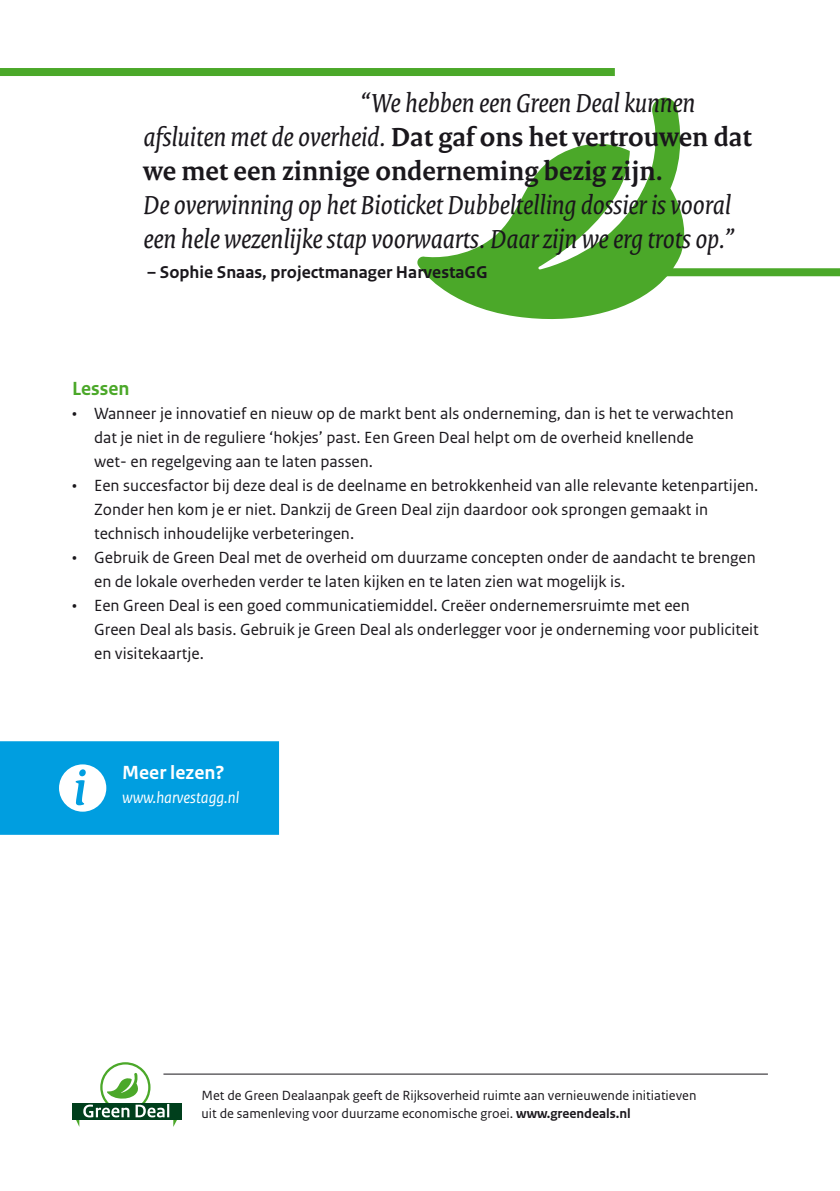
<style>
.page{position:relative;width:840px;height:1191px;background:#fff}
.page>*{position:absolute;margin:0;border:0;box-sizing:border-box;transform-origin:0 0}
.t1{font:700 28px/34px "Rijksoverheid Serif";color:#1a171c}
.t2{font:italic 28px/34px "Rijksoverheid Serif";color:#1a171c}
.t3{font:700 20px "Rijksoverheid Sans Text";color:#fff}
.t4{font:700 20px "Rijksoverheid Sans Text";color:#4ba829}
.t5{font:700 18px "Rijksoverheid Sans Text";color:#1a171c}
.t6{font:17px/24px "Rijksoverheid Sans Text";color:#1a171c}
.t7{font:italic 17px "Rijksoverheid Sans Text";color:#fff}
.t8{font:14px/18px "Rijksoverheid Sans Text";color:#1a171c}
.s1{font-weight:400;font-style:italic}
.s2{font-weight:700}
</style>
<div class="page">
<svg style="left:417px;top:97px;width:271px;height:222px"></svg>
<div style="left:0;top:68px;width:614px;height:8px;background:#4ba829"></div>
<svg style="left:0;top:741px;width:279px;height:94px;background:#10a4e1"></svg>
<div style="left:576px;top:268px;width:263px;height:8px;background:#4ba829"></div>
<hr style="left:163px;top:1073px;width:604px;height:1px;background:#1a171c">
<div style="left:72px;top:1103px;width:109px;height:16px;background:#003f1c"></div>
<svg style="left:75px;top:1062px;width:103px;height:65px"></svg>
<h1 class="t1" style="left:143px;top:86px;width:609px;text-indent:216px"><span class="s1">“We hebben een Green Deal kunnen afsluiten met de overheid.</span> Dat gaf ons het vertrouwen dat we met een zinnige onderneming bezig zijn.</h1>
<h1 class="t2" style="left:143px;top:188px;width:592px">De overwinning op het Bioticket Dubbeltelling dossier is vooral een hele wezenlijke stap voorwaarts. Daar zijn we erg trots op.”</h1>
<p class="t5" style="left:147px;top:262px;width:341px">– Sophie Snaas, projectmanager HarvestaGG</p>
<p class="t4" style="left:72px;top:377px;width:59px">Lessen</p>
<p class="t6" style="left:94px;top:402px;width:640px;text-indent:-22px">• Wanneer je innovatief en nieuw op de markt bent als onderneming, dan is het te verwachten dat je niet in de reguliere ‘hokjes’ past. Een Green Deal helpt om de overheid knellende<br>wet- en regelgeving aan te laten passen.</p>
<p class="t6" style="left:94px;top:474px;width:665px;text-indent:-22px">• Een succesfactor bij deze deal is de deelname en betrokkenheid van alle relevante ketenpartijen.<br>Zonder hen kom je er niet. Dankzij de Green Deal zijn daardoor ook sprongen gemaakt in technisch inhoudelijke verbeteringen.</p>
<p class="t6" style="left:94px;top:546px;width:663px;text-indent:-22px">• Gebruik de Green Deal met de overheid om duurzame concepten onder de aandacht te brengen en de lokale overheden verder te laten kijken en te laten zien wat mogelijk is.</p>
<p class="t6" style="left:94px;top:594px;width:666px;text-indent:-22px">• Een Green Deal is een goed communicatiemiddel. Creëer ondernemersruimte met een<br>Green Deal als basis. Gebruik je Green Deal als onderlegger voor je onderneming voor publiciteit en visitekaartje.</p>
<p class="t3" style="left:122px;top:761px;width:104px">Meer lezen?</p>
<p class="t7" style="left:122px;top:788px;width:119px">www.harvestagg.nl</p>
<p class="t8" style="left:201px;top:1086px;width:496px">Met de Green Dealaanpak geeft de Rijksoverheid ruimte aan vernieuwende initiatieven uit de samenleving voor duurzame economische groei. <span class="s2">www.greendeals.nl</span></p>
</div>
